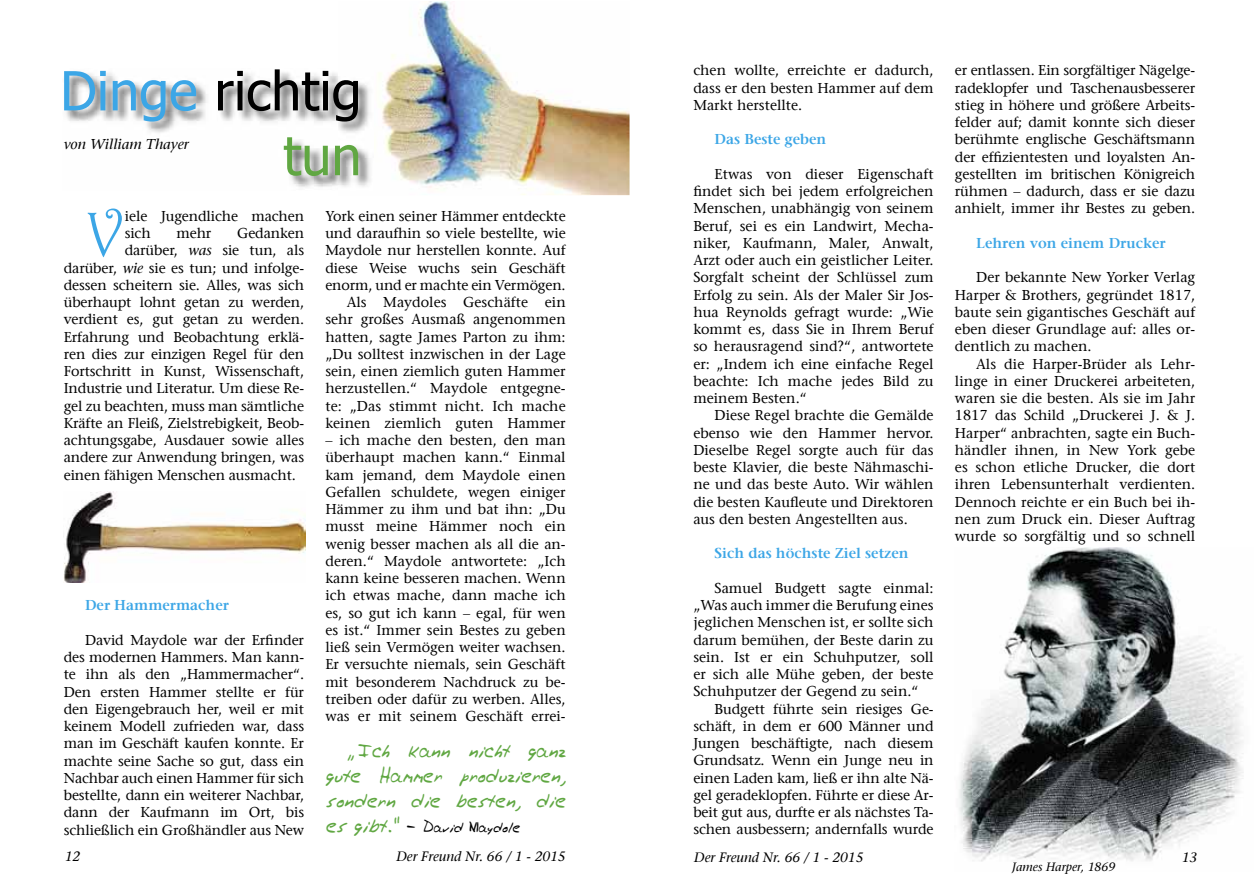
<style>
.page{position:relative;width:1259px;height:894px;background:#fff}
.page>*{position:absolute;margin:0;border:0;box-sizing:border-box;transform-origin:0 0}
.t1{font:62.55px "Harrington";color:#3ca6e6}
.t2{font:54px/64.8px "Tahoma";color:#000;text-align:right}
.t3{font:21px/25.2px "Trasks Hand";color:#60a742;text-align:justify}
.t4{font:15px "Trasks Hand";color:#000}
.t5{font:14.25px/17.2px "Stone Serif";letter-spacing:-.01em;color:#000;text-align:justify}
.t6{font:600 14.25px "Stone Serif";color:#3ca6e6}
.t7{font:italic 14.25px "Stone Serif";color:#000}
.t8{font:italic 13.5px "Stone Serif";color:#000}
.t9{font:italic 12px "Stone Serif";color:#000}
.s1{color:#3ca6e6}
.s2{color:#60a742}
.s3{font-style:italic}
.s4{font-size:21px;color:#60a742}
.s5{font-size:21px}
</style>
<div class="page">
<img style="left:378px;top:1px;width:251px;height:194px">
<img style="left:66px;top:72px;width:305px;height:115px">
<img style="left:64px;top:491px;width:241px;height:91px">
<img style="left:959px;top:547px;width:285px;height:315px">
<h2 class="t2" style="left:60px;top:57px;width:303px"><span class="s1">Dinge</span> richtig <span class="s2">tun</span></h2>
<p class="t7" style="left:64px;top:138px;width:126px">von William Thayer</p>
<h1 class="t1" style="left:85px;top:196px;width:41px">V</h1>
<p class="t5" style="left:125px;top:209px;width:181px">iele Jugendliche machen sich</p>
<p class="t5" style="left:176px;top:226px;width:36px">mehr</p>
<p class="t5" style="left:237px;top:226px;width:68px">Gedanken</p>
<p class="t5" style="left:125px;top:243px;width:181px">darüber, <span class="s3">was</span> sie tun, als</p>
<p class="t5" style="left:64px;top:261px;width:242px">darüber, <span class="s3">wie</span> sie es tun; und infolge-</p>
<p class="t5" style="left:64px;top:278px;width:242px">dessen scheitern sie. Alles, was sich</p>
<p class="t5" style="left:64px;top:295px;width:242px">überhaupt lohnt getan zu werden,</p>
<p class="t5" style="left:64px;top:312px;width:242px">verdient es, gut getan zu werden.</p>
<p class="t5" style="left:64px;top:330px;width:242px">Erfahrung und Beobachtung erklä-</p>
<p class="t5" style="left:64px;top:347px;width:242px">ren dies zur einzigen Regel für den</p>
<p class="t5" style="left:64px;top:364px;width:242px">Fortschritt in Kunst, Wissenschaft,</p>
<p class="t5" style="left:64px;top:381px;width:242px">Industrie und Literatur. Um diese Re-</p>
<p class="t5" style="left:64px;top:399px;width:242px">gel zu beachten, muss man sämtliche</p>
<p class="t5" style="left:64px;top:416px;width:242px">Kräfte an Fleiß, Zielstrebigkeit, Beob-</p>
<p class="t5" style="left:64px;top:433px;width:242px">achtungsgabe, Ausdauer sowie alles</p>
<p class="t5" style="left:64px;top:450px;width:242px">andere zur Anwendung bringen, was</p>
<p class="t5" style="left:64px;top:468px;width:234px">einen fähigen Menschen ausmacht.</p>
<p class="t6" style="left:85px;top:600px;width:145px">Der Hammermacher</p>
<p class="t5" style="left:64px;top:633px;width:242px;text-indent:21px">David Maydole war der Erfinder des modernen Hammers. Man kann&shy;te ihn als den „Hammermacher“.<br>Den ersten Hammer stellte er für den Eigengebrauch her, weil er mit keinem Modell zufrieden war, dass man im Geschäft kaufen konnte. Er machte seine Sache so gut, dass ein Nachbar auch einen Hammer für sich bestellte, dann ein weiterer Nachbar, dann der Kaufmann im Ort, bis schließlich ein Großhändler aus New</p>
<p class="t5" style="left:325px;top:209px;width:242px;text-align:right">York einen seiner Hämmer entdeckte und daraufhin so viele bestellte, wie Maydole nur herstellen konnte. Auf diese Weise wuchs sein Geschäft enorm, und er machte ein Vermögen.<br>Als Maydoles Geschäfte ein sehr großes Ausmaß angenommen hatten, sagte James Parton zu ihm: „Du solltest inzwischen in der Lage sein, einen ziemlich guten Hammer herzustellen.“ Maydole entgegne&shy;te: „Das stimmt nicht. Ich mache keinen ziemlich guten Hammer</p>
<p class="t5" style="left:325px;top:433px;width:242px">– ich mache den besten, den man überhaupt machen kann.“ Einmal kam jemand, dem Maydole einen Gefallen schuldete, wegen einiger Hämmer zu ihm und bat ihn: „Du musst meine Hämmer noch ein wenig besser machen als all die an&shy;deren.“ Maydole antwortete: „Ich kann keine besseren machen. Wenn ich etwas mache, dann mache ich es, so gut ich kann – egal, für wen es ist.“ Immer sein Bestes zu geben ließ sein Vermögen weiter wachsen.<br>Er versuchte niemals, sein Geschäft mit besonderem Nachdruck zu be&shy;treiben oder dafür zu werben. Alles, was er mit seinem Geschäft errei-</p>
<h3 class="t3" style="left:326px;top:735px;width:241px;text-indent:21px">„Ich kann nicht ganz gute Hammer produzieren, sondern die besten, die</h3>
<p class="t4" style="left:326px;top:814px;width:196px"><span class="s4">es gibt.“</span> <span class="s5">–</span> David Maydole</p>
<p class="t5" style="left:693px;top:63px;width:242px">chen wollte, erreichte er dadurch, dass er den besten Hammer auf dem Markt herstellte.</p>
<p class="t6" style="left:714px;top:134px;width:113px">Das Beste geben</p>
<p class="t5" style="left:693px;top:167px;width:242px;text-indent:21px">Etwas von dieser Eigenschaft findet sich bei jedem erfolgreichen Menschen, unabhängig von seinem Beruf, sei es ein Landwirt, Mecha&shy;niker, Kaufmann, Maler, Anwalt, Arzt oder auch ein geistlicher Leiter.<br>Sorgfalt scheint der Schlüssel zum Erfolg zu sein. Als der Maler Sir Jos&shy;hua Reynolds gefragt wurde: „Wie kommt es, dass Sie in Ihrem Beruf so herausragend sind?“, antwortete er: „Indem ich eine einfache Regel beachte: Ich mache jedes Bild zu meinem Besten.“</p>
<p class="t5" style="left:693px;top:408px;width:242px;text-indent:21px">Diese Regel brachte die Gemälde ebenso wie den Hammer hervor.<br>Dieselbe Regel sorgte auch für das beste Klavier, die beste Nähmaschi&shy;ne und das beste Auto. Wir wählen die besten Kaufleute und Direktoren aus den besten Angestellten aus.</p>
<p class="t6" style="left:714px;top:548px;width:195px">Sich das höchste Ziel setzen</p>
<p class="t5" style="left:693px;top:581px;width:242px;text-indent:21px">Samuel Budgett sagte einmal: „Was auch immer die Berufung eines jeglichen Menschen ist, er sollte sich darum bemühen, der Beste darin zu sein. Ist er ein Schuhputzer, soll er sich alle Mühe geben, der beste Schuhputzer der Gegend zu sein.“</p>
<p class="t5" style="left:693px;top:701px;width:242px;text-indent:21px">Budgett führte sein riesiges Ge&shy;schäft, in dem er 600 Männer und Jungen beschäftigte, nach diesem Grundsatz. Wenn ein Junge neu in einen Laden kam, ließ er ihn alte Nä&shy;gel geradeklopfen. Führte er diese Ar&shy;beit gut aus, durfte er als nächstes Ta&shy;schen ausbessern; andernfalls wurde</p>
<p class="t8" style="left:65px;top:851px;width:17px">12</p>
<p class="t8" style="left:396px;top:851px;width:171px">Der Freund Nr. 66 / 1 - 2015</p>
<p class="t8" style="left:694px;top:853px;width:171px">Der Freund Nr. 66 / 1 - 2015</p>
<p class="t5" style="left:955px;top:63px;width:242px">er entlassen. Ein sorgfältiger Nägelge&shy;radeklopfer und Taschenausbesserer stieg in höhere und größere Arbeits&shy;felder auf; damit konnte sich dieser berühmte englische Geschäftsmann der effizientesten und loyalsten An&shy;gestellten im britischen Königreich rühmen – dadurch, dass er sie dazu anhielt, immer ihr Bestes zu geben.</p>
<p class="t6" style="left:976px;top:237px;width:191px">Lehren von einem Drucker</p>
<p class="t5" style="left:955px;top:270px;width:242px;text-indent:21px">Der bekannte New Yorker Verlag Harper &amp; Brothers, gegründet 1817, baute sein gigantisches Geschäft auf eben dieser Grundlage auf: alles or&shy;dentlich zu machen.</p>
<p class="t5" style="left:955px;top:356px;width:242px;text-indent:21px">Als die Harper-Brüder als Lehr&shy;linge in einer Druckerei arbeiteten, waren sie die besten. Als sie im Jahr 1817 das Schild „Druckerei J. &amp; J.<br>Harper“ anbrachten, sagte ein Buch&shy;händler ihnen, in New York gebe es schon etliche Drucker, die dort ihren Lebensunterhalt verdienten.<br>Dennoch reichte er ein Buch bei ih&shy;nen zum Druck ein. Dieser Auftrag wurde so sorgfältig und so schnell</p>
<p class="t9" style="left:1012px;top:862px;width:105px">James Harper, 1869</p>
<p class="t8" style="left:1181px;top:853px;width:17px">13</p>
</div>
